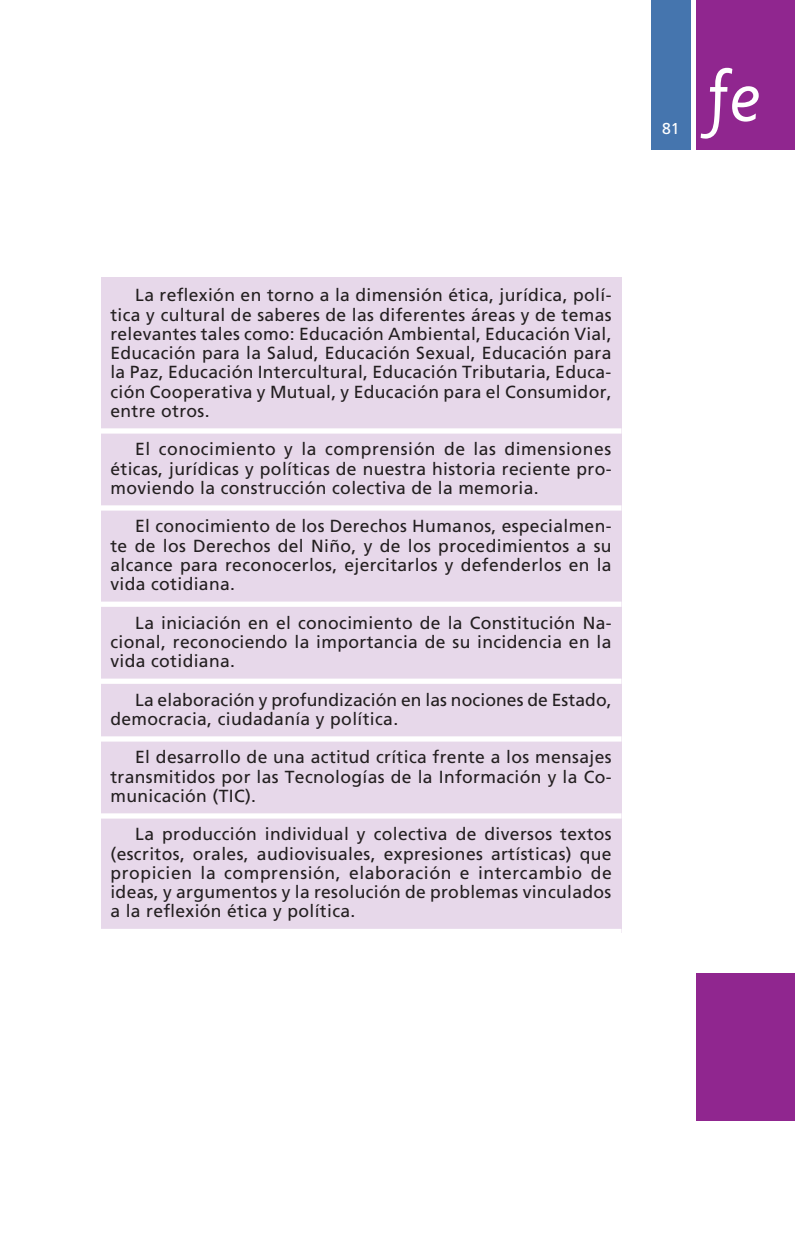
<style>
.page{position:relative;width:795px;height:1241px;background:#fff}
.page>*{position:absolute;margin:0;border:0;box-sizing:border-box;transform-origin:0 0}
.t1{font:66.5px "Sassoon Primary";color:#fff}
.t2{font:17.5px/19.2px "Frutiger LT Std";letter-spacing:.02em;color:#231f20;text-align:justify}
.t3{font:15.75px "Frutiger LT Std";color:#fff}
</style>
<div class="page">
<div style="left:696px;top:0;width:99px;height:150px;background:#90268f"></div>
<div style="left:651px;top:0;width:40px;height:150px;background:#4575ae"></div>
<div style="left:696px;top:974px;width:99px;height:147px;background:#90268f"></div>
<div style="left:101px;top:277px;width:520px;height:656px;background:#e7d8ea"></div>
<div style="left:101px;top:428px;width:520px;height:6px;background:#fff"></div>
<div style="left:101px;top:505px;width:520px;height:6px;background:#fff"></div>
<div style="left:101px;top:602px;width:520px;height:5px;background:#fff"></div>
<div style="left:101px;top:679px;width:520px;height:5px;background:#fff"></div>
<div style="left:101px;top:736px;width:520px;height:6px;background:#fff"></div>
<div style="left:101px;top:813px;width:520px;height:6px;background:#fff"></div>
<div style="left:101px;top:929px;width:520px;height:5px;background:#fff"></div>
<p class="t3" style="left:662px;top:119px;width:19px">81</p>
<h1 class="t1" style="left:705px;top:58px;width:57px">fe</h1>
<p class="t2" style="left:110px;top:286px;width:503px;text-indent:25px">La reflexión en torno a la dimensión ética, jurídica, polí&shy;tica y cultural de saberes de las diferentes áreas y de temas relevantes tales como: Educación Ambiental, Educación Vial, Educación para la Salud, Educación Sexual, Educación para la Paz, Educación Intercultural, Educación Tributaria, Educa&shy;ción Cooperativa y Mutual, y Educación para el Consumidor, entre otros.</p>
<p class="t2" style="left:110px;top:440px;width:503px;text-indent:25px">El conocimiento y la comprensión de las dimensiones éticas, jurídicas y políticas de nuestra historia reciente pro&shy;moviendo la construcción colectiva de la memoria.</p>
<p class="t2" style="left:110px;top:517px;width:503px;text-indent:25px">El conocimiento de los Derechos Humanos, especialmen&shy;te de los Derechos del Niño, y de los procedimientos a su alcance para reconocerlos, ejercitarlos y defenderlos en la vida cotidiana.</p>
<p class="t2" style="left:110px;top:613px;width:503px;text-indent:25px">La iniciación en el conocimiento de la Constitución Na&shy;cional, reconociendo la importancia de su incidencia en la vida cotidiana.</p>
<p class="t2" style="left:110px;top:690px;width:503px;text-indent:25px">La elaboración y profundización en las nociones de Estado, democracia, ciudadanía y política.</p>
<p class="t2" style="left:110px;top:748px;width:503px;text-indent:25px">El desarrollo de una actitud crítica frente a los mensajes transmitidos por las Tecnologías de la Información y la Co&shy;municación (TIC).</p>
<p class="t2" style="left:110px;top:825px;width:503px;text-indent:25px">La producción individual y colectiva de diversos textos (escritos, orales, audiovisuales, expresiones artísticas) que propicien la comprensión, elaboración e intercambio de ideas, y argumentos y la resolución de problemas vinculados a la reflexión ética y política.</p>
</div>
